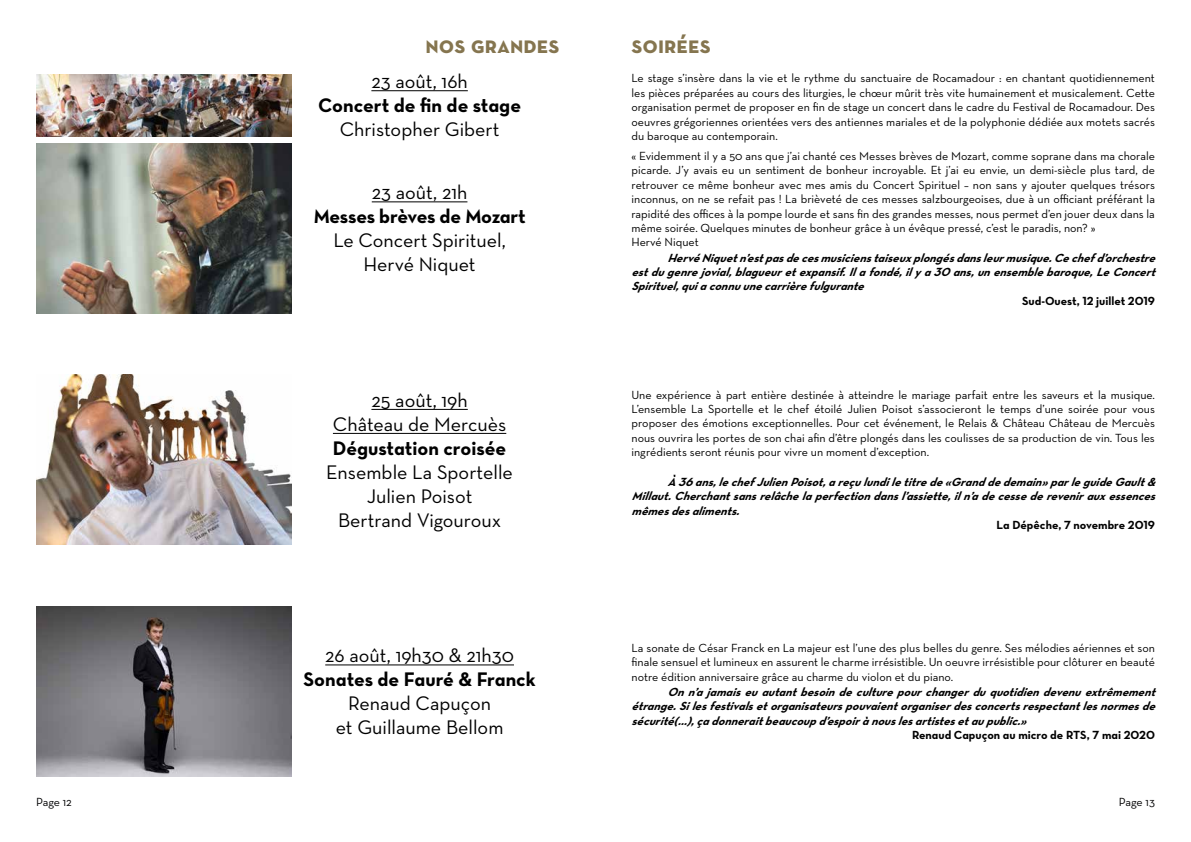
<style>
.page{position:relative;width:1191px;height:842px;background:#fff}
.page>*{position:absolute;margin:0;border:0;box-sizing:border-box;transform-origin:0 0}
.t1{font:24px "Neutra Text Bold SC";color:#85754f}
.t2{font:20px/24px "Neutra Text";color:#000;text-align:center}
.t3{font:20px "Neutra Text Bold Alt";letter-spacing:-.005em;color:#000}
.t4{font:12px/14.4px "Neutra Text";color:#000;text-align:justify}
.t5{font:italic 12px/14.4px "Neutra Text Bold Alt";color:#000;text-align:justify}
.t6{font:12px "Neutra Text Bold Alt";color:#000}
.t7{font:12px "Neutra Text";letter-spacing:-.01em;color:#020203}
</style>
<div class="page">
<hr style="left:371px;top:409px;width:97px;height:1px;background:#000">
<hr style="left:333px;top:433px;width:173px;height:1px;background:#000">
<img style="left:36px;top:375px;width:256px;height:170px">
<hr style="left:325px;top:665px;width:189px;height:1px;background:#000">
<img style="left:36px;top:606px;width:256px;height:170px">
<hr style="left:372px;top:202px;width:95px;height:1px;background:#000">
<img style="left:36px;top:143px;width:256px;height:170px">
<hr style="left:371px;top:91px;width:97px;height:1px;background:#000">
<img style="left:36px;top:74px;width:256px;height:62px">
<p class="t7" style="left:36px;top:795px;width:37px">Page 12</p>
<h1 class="t1" style="left:425px;top:30px;width:135px">nos grandes</h1>
<h2 class="t2" style="left:371px;top:69px;width:98px">23 août, 16h</h2>
<h2 class="t3" style="left:318px;top:93px;width:204px">Concert de fin de stage</h2>
<h2 class="t2" style="left:340px;top:117px;width:161px">Christopher Gibert</h2>
<h2 class="t2" style="left:372px;top:180px;width:97px">23 août, 21h</h2>
<h2 class="t3" style="left:313px;top:204px;width:214px">Messes brèves de Mozart</h2>
<h2 class="t2" style="left:333px;top:228px;width:174px">Le Concert Spirituel,<br>Hervé Niquet</h2>
<h2 class="t2" style="left:333px;top:388px;width:175px">25 août, 19h<br>Château de Mercuès</h2>
<h2 class="t3" style="left:333px;top:435px;width:175px">Dégustation croisée</h2>
<h2 class="t2" style="left:326px;top:460px;width:188px">Ensemble La Sportelle<br>Julien Poisot<br>Bertrand Vigouroux</h2>
<h2 class="t2" style="left:325px;top:643px;width:190px">26 août, 19h30 &amp; 21h30</h2>
<h2 class="t3" style="left:303px;top:667px;width:234px">Sonates de Fauré &amp; Franck</h2>
<h2 class="t2" style="left:336px;top:691px;width:169px">Renaud Capuçon<br>et Guillaume Bellom</h2>
<h1 class="t1" style="left:631px;top:30px;width:81px">soirées</h1>
<p class="t4" style="left:631px;top:71px;width:525px">Le stage s’insère dans la vie et le rythme du sanctuaire de Rocamadour : en chantant quotidiennement les pièces préparées au cours des liturgies, le chœur mûrit très vite humainement et musicalement. Cette organisation permet de proposer en fin de stage un concert dans le cadre du Festival de Rocamadour. Des oeuvres grégoriennes orientées vers des antiennes mariales et de la polyphonie dédiée aux motets sacrés du baroque au contemporain.</p>
<p class="t4" style="left:631px;top:148px;width:525px;text-align:left">« Evidemment il y a 50 ans que j’ai chanté ces Messes brèves de Mozart, comme soprane dans ma chorale picarde. J’y avais eu un sentiment de bonheur incroyable. Et j’ai eu envie, un demi-siècle plus tard, de retrouver ce même bonheur avec mes amis du Concert Spirituel – non sans y ajouter quelques trésors inconnus, on ne se refait pas ! La brièveté de ces messes salzbourgeoises, due à un officiant préférant la rapidité des offices à la pompe lourde et sans fin des grandes messes, nous permet d’en jouer deux dans la même soirée. Quelques minutes de bonheur grâce à un évêque pressé, c’est le paradis, non? »<br>Hervé Niquet</p>
<p class="t5" style="left:631px;top:250px;width:530px;text-indent:36px">HervéNiquetn’estpasdecesmusicienstaiseuxplongésdansleurmusique.Cechefd’orchestre estdugenrejovial,blagueuretexpansif.Ilafondé,ilya30ans,unensemblebaroque,LeConcert Spirituel,quiaconnuunecarrièrefulgurante</p>
<p class="t6" style="left:1022px;top:293px;width:134px">Sud-Ouest, 12 juillet 2019</p>
<p class="t4" style="left:631px;top:387px;width:525px">Une expérience à part entière destinée à atteindre le mariage parfait entre les saveurs et la musique.<br>L’ensemble La Sportelle et le chef étoilé Julien Poisot s’associeront le temps d’une soirée pour vous proposer des émotions exceptionnelles. Pour cet événement, le Relais &amp; Château Château de Mercuès nous ouvrira les portes de son chai afin d’être plongés dans les coulisses de sa production de vin. Tous les ingrédients seront réunis pour vivre un moment d’exception.</p>
<p class="t5" style="left:631px;top:474px;width:530px;text-indent:36px">À36ans,lechefJulienPoisot,areçulundiletitrede«Granddedemain»parleguideGault&amp; Millaut.Cherchantsansrelâchelaperfectiondansl’assiette,iln’adecessederevenirauxessences mêmesdesaliments.</p>
<p class="t6" style="left:996px;top:518px;width:160px">La Dépêche, 7 novembre 2019</p>
<p class="t4" style="left:631px;top:640px;width:525px">La sonate de César Franck en La majeur est l’une des plus belles du genre. Ses mélodies aériennes et son finale sensuel et lumineux en assurent le charme irrésistible. Un oeuvre irrésistible pour clôturer en beauté notre édition anniversaire grâce au charme du violon et du piano.</p>
<p class="t5" style="left:631px;top:684px;width:530px;text-indent:36px">Onn’ajamaiseuautantbesoindeculturepourchangerduquotidiendevenuextrêmement étrange.Silesfestivalsetorganisateurspouvaientorganiserdesconcertsrespectantlesnormesde sécurité(...),çadonneraitbeaucoupd’espoirànouslesartistesetaupublic.»</p>
<p class="t6" style="left:912px;top:728px;width:244px">Renaud Capuçon au micro de RTS, 7 mai 2020</p>
<p class="t7" style="left:1118px;top:795px;width:38px">Page 13</p>
</div>
